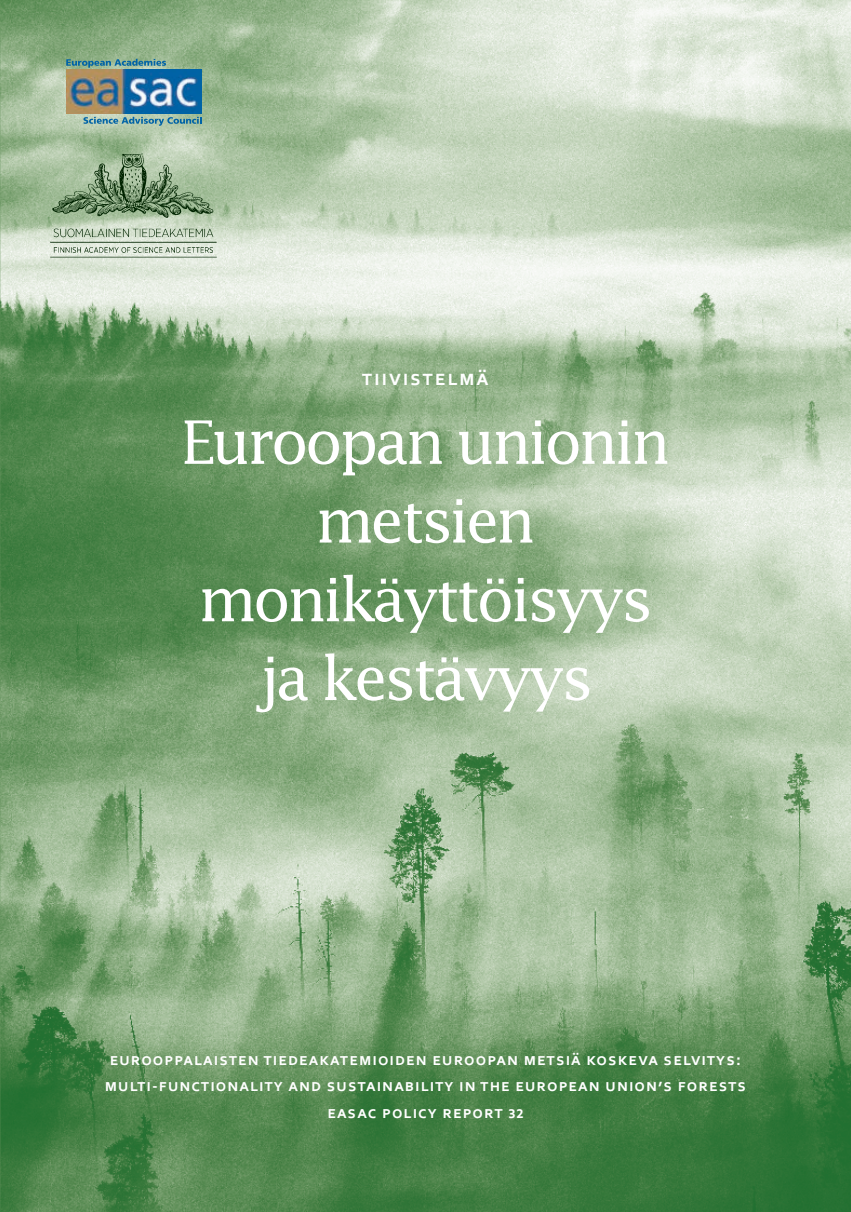
<style>
.page{position:relative;width:851px;height:1212px;background:#fff}
.page>*{position:absolute;margin:0;border:0;box-sizing:border-box;transform-origin:0 0}
.t1{font:60px/78.8px "Lucida Std";letter-spacing:-.06em;color:#fff;text-align:center}
.t2{font:700 21.75px "Corbel";letter-spacing:.15em;color:#fff}
.t3{font:700 17.25px "Corbel";letter-spacing:.1em;color:#fff}
</style>
<div class="page">
<img style="left:0;top:0;width:850px;height:1212px">
<svg style="left:66px;top:59px;width:100px;height:9px"></svg>
<svg style="left:83px;top:117px;width:118px;height:9px"></svg>
<img style="left:66px;top:69px;width:135px;height:45px">
<img style="left:48px;top:147px;width:172px;height:113px">
<p class="t2" style="left:362px;top:364px;width:127px">tiivistelmä</p>
<h1 class="t1" style="left:180px;top:401px;width:491px">Euroopan unionin metsien monikäyttöisyys ja kestävyys</h1>
<p class="t3" style="left:110px;top:1048px;width:11px">EUROOPPALAISTEN</p>
<p class="t3" style="left:264px;top:1048px;width:11px">TIEDEAKATEMIOIDEN</p>
<p class="t3" style="left:432px;top:1048px;width:12px">EUROOPAN</p>
<p class="t3" style="left:523px;top:1048px;width:11px">METSIÄ</p>
<p class="t3" style="left:586px;top:1048px;width:12px">KOSKEVA</p>
<p class="t3" style="left:663px;top:1048px;width:10px">SELVITYS</p>
<p class="t3" style="left:736px;top:1048px;width:7px">:</p>
<p class="t3" style="left:105px;top:1075px;width:642px">Multi-functionality and sustainability in the European Union’s forests</p>
<p class="t3" style="left:327px;top:1102px;width:11px">EASAC</p>
<p class="t3" style="left:382px;top:1102px;width:143px">Policy Report 32</p>
</div>
